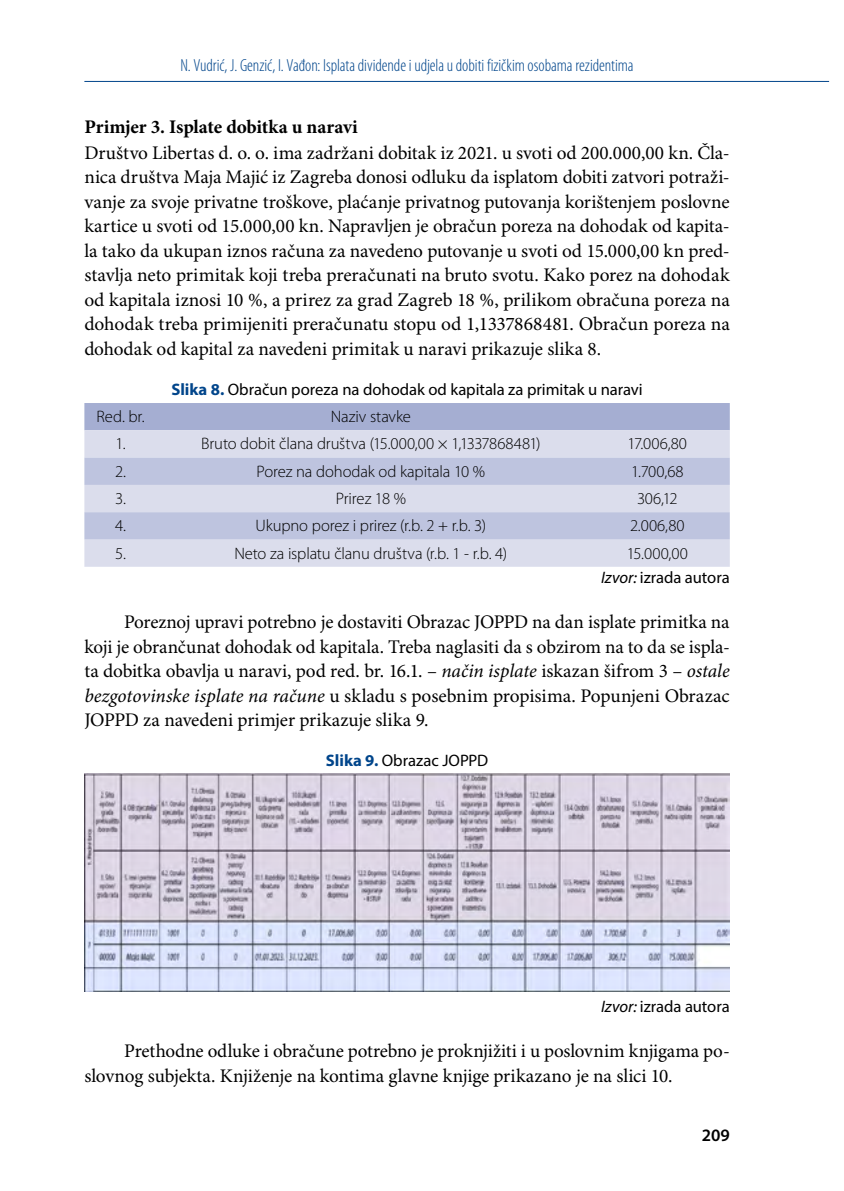
<style>
.page{position:relative;width:844px;height:1191px;background:#fff}
.page>*{position:absolute;margin:0;border:0;box-sizing:border-box;transform-origin:0 0}
.t1{font:19.25px/24.5px "Minion Diamant";letter-spacing:-.005em;color:#000;text-align:justify}
.t2{font:700 19.25px "Minion Diamant";letter-spacing:-.01em;color:#000}
.t3{font:300 condensed 17.5px "Myriad Pro";color:#00458b}
.t4{font:600 17.5px "Myriad Pro";color:#000}
.t5{font:300 16.62px "Myriad Pro";letter-spacing:-.005em;color:#000}
.t6{font:16.62px/24.7px "Myriad Pro";letter-spacing:-.005em;color:#000}
.s1{font-weight:700;color:#00458b}
.s2{font-weight:300}
.s3{font-style:italic}
</style>
<div class="page">
<hr style="left:84px;top:81px;width:744px;height:1px;background:#00458b">
<div style="left:84px;top:403px;width:645px;height:27px;background:#a5aed2"></div>
<div style="left:84px;top:430px;width:645px;height:137px;background:#dbddec"></div>
<svg style="left:84px;top:457px;width:645px;height:82px;fill:#bec4df"></svg>
<img style="left:84px;top:773px;width:645px;height:218px">
<p class="t3" style="left:180px;top:56px;width:454px">N. Vudrić, J. Genzić, I. Vađon: Isplata dividende i udjela u dobiti fizičkim osobama rezidentima</p>
<p class="t2" style="left:84px;top:115px;width:275px">Primjer 3. Isplate dobitka u naravi</p>
<p class="t1" style="left:84px;top:140px;width:647px">Društvo Libertas d. o. o. ima zadržani dobitak iz 2021. u svoti od 200.000,00 kn. Čla&shy;nica društva Maja Majić iz Zagreba donosi odluku da isplatom dobiti zatvori potraži&shy;vanje za svoje privatne troškove, plaćanje privatnog putovanja korištenjem poslovne kartice u svoti od 15.000,00 kn. Napravljen je obračun poreza na dohodak od kapita&shy;la tako da ukupan iznos računa za navedeno putovanje u svoti od 15.000,00 kn pred&shy;stavlja neto primitak koji treba preračunati na bruto svotu. Kako porez na dohodak od kapitala iznosi 10 %, a prirez za grad Zagreb 18 %, prilikom obračuna poreza na dohodak treba primijeniti preračunatu stopu od 1,1337868481. Obračun poreza na dohodak od kapital za navedeni primitak u naravi prikazuje slika 8.</p>
<p class="t6" style="left:171px;top:377px;width:473px"><span class="s1">Slika 8.</span> Obračun poreza na dohodak od kapitala za primitak u naravi</p>
<p class="t5" style="left:97px;top:407px;width:50px">Red. br.</p>
<p class="t5" style="left:330px;top:407px;width:82px">Naziv stavke</p>
<p class="t5" style="left:116px;top:435px;width:11px">1.</p>
<p class="t5" style="left:201px;top:435px;width:341px">Bruto dobit člana društva (15.000,00 × 1,1337868481)</p>
<p class="t5" style="left:627px;top:435px;width:61px">17.006,80</p>
<p class="t5" style="left:115px;top:462px;width:12px">2.</p>
<p class="t5" style="left:256px;top:462px;width:230px">Porez na dohodak od kapitala 10 %</p>
<p class="t5" style="left:631px;top:462px;width:54px">1.700,68</p>
<p class="t5" style="left:115px;top:489px;width:12px">3.</p>
<p class="t5" style="left:335px;top:489px;width:72px">Prirez 18 %</p>
<p class="t5" style="left:636px;top:489px;width:42px">306,12</p>
<p class="t5" style="left:115px;top:516px;width:12px">4.</p>
<p class="t5" style="left:255px;top:516px;width:232px">Ukupno porez i prirez (r.b. 2 + r.b. 3)</p>
<p class="t5" style="left:630px;top:516px;width:56px">2.006,80</p>
<p class="t5" style="left:115px;top:544px;width:12px">5.</p>
<p class="t5" style="left:234px;top:544px;width:274px">Neto za isplatu članu društva (r.b. 1 - r.b. 4)</p>
<p class="t6" style="left:601px;top:540px;width:130px;text-indent:26px"><span class="s2">15.000,00<br></span><span class="s3">Izvor:</span> izrada autora</p>
<p class="t1" style="left:84px;top:610px;width:646px;text-indent:40px">Poreznoj upravi potrebno je dostaviti Obrazac JOPPD na dan isplate primitka na koji je obrančunat dohodak od kapitala. Treba naglasiti da s obzirom na to da se ispla&shy;ta dobitka obavlja u naravi, pod red. br. 16.1. – <span class="s3">način isplate</span> iskazan šifrom 3 – <span class="s3">ostale bezgotovinske isplate na račune</span> u skladu s posebnim propisima. Popunjeni Obrazac JOPPD za navedeni primjer prikazuje slika 9.</p>
<p class="t6" style="left:326px;top:748px;width:164px"><span class="s1">Slika 9.</span> Obrazac JOPPD</p>
<p class="t6" style="left:601px;top:994px;width:130px"><span class="s3">Izvor:</span> izrada autora</p>
<p class="t1" style="left:84px;top:1038px;width:646px;text-indent:40px">Prethodne odluke i obračune potrebno je proknjižiti i u poslovnim knjigama po&shy;slovnog subjekta. Knjiženje na kontima glavne knjige prikazano je na slici 10.</p>
<p class="t4" style="left:701px;top:1124px;width:29px">209</p>
</div>
